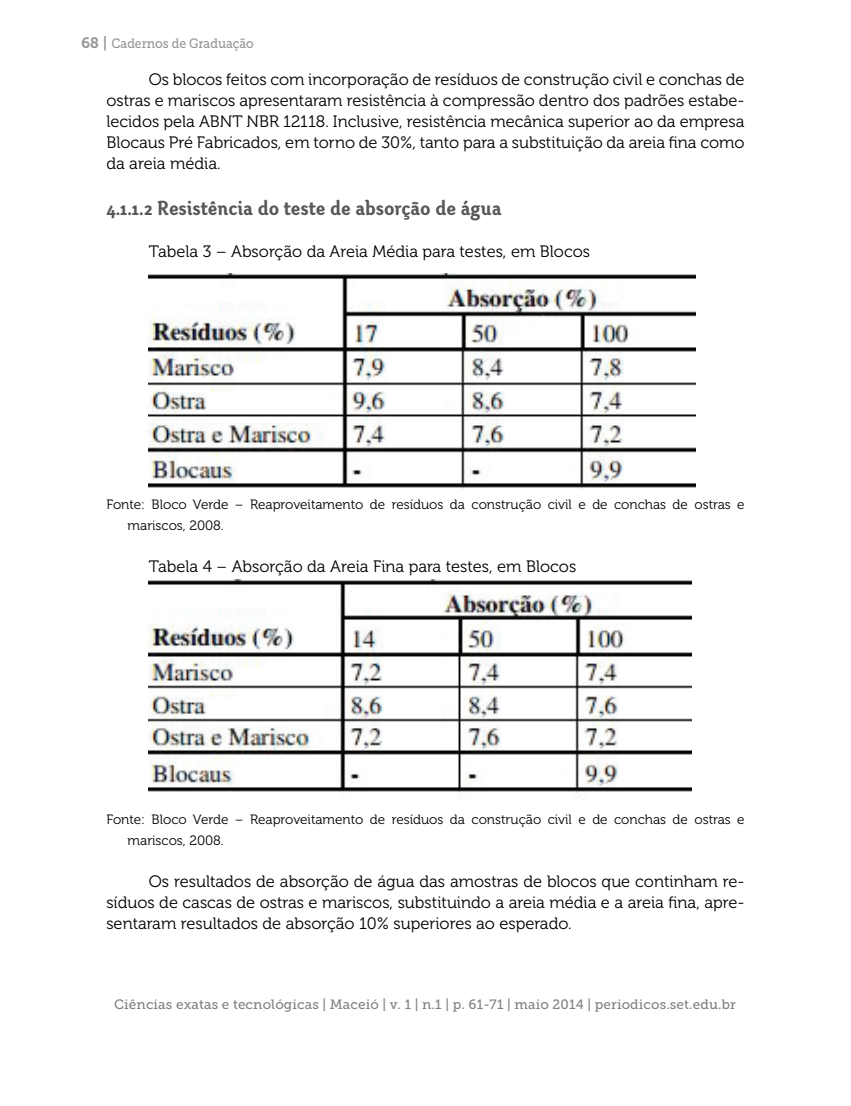
<style>
.page{position:relative;width:851px;height:1106px;background:#fff}
.page>*{position:absolute;margin:0;border:0;box-sizing:border-box;transform-origin:0 0}
.t1{font:21px "Otari Bold Limited";color:#57585a}
.t2{font:16.5px/21px "Museo 300";color:#000;text-align:justify}
.t3{font:13.5px/21px "Museo 300";color:#000}
.t4{font:13.5px "Museo Slab 500";letter-spacing:.01em;color:#808285}
.t5{font:13.5px "Museo Slab 500";color:#939598;scale:.9 1}
.s1{font-family:"Museo 700";font-size:15px}
</style>
<div class="page">
<img style="left:149px;top:273px;width:546px;height:215px">
<img style="left:149px;top:580px;width:542px;height:218px">
<p class="t5" style="left:81px;top:36px;width:193px"><span class="s1">68 |</span> Cadernos de Graduação</p>
<p class="t2" style="left:106px;top:69px;width:639px;text-indent:43px">Os blocos feitos com incorporação de resíduos de construção civil e conchas de ostras e mariscos apresentaram resistência à compressão dentro dos padrões estabe&shy;lecidos pela ABNT NBR 12118. Inclusive, resistência mecânica superior ao da empresa Blocaus Pré Fabricados, em torno de 30%, tanto para a substituição da areia fina como da areia média.</p>
<p class="t1" style="left:106px;top:195px;width:396px">4.1.1.2 Resistência do teste de absorção de água</p>
<p class="t2" style="left:149px;top:241px;width:442px">Tabela 3 – Absorção da Areia Média para testes, em Blocos</p>
<p class="t3" style="left:128px;top:494px;width:618px;text-indent:-21px">Fonte: Bloco Verde – Reaproveitamento de resíduos da construção civil e de conchas de ostras e mariscos, 2008.</p>
<p class="t2" style="left:149px;top:556px;width:429px">Tabela 4 – Absorção da Areia Fina para testes, em Blocos</p>
<p class="t3" style="left:128px;top:809px;width:618px;text-indent:-21px">Fonte: Bloco Verde – Reaproveitamento de resíduos da construção civil e de conchas de ostras e mariscos, 2008.</p>
<p class="t2" style="left:106px;top:871px;width:639px;text-indent:43px">Os resultados de absorção de água das amostras de blocos que continham re&shy;síduos de cascas de ostras e mariscos, substituindo a areia média e a areia fina, apre&shy;sentaram resultados de absorção 10% superiores ao esperado.</p>
<p class="t4" style="left:114px;top:996px;width:623px">Ciências exatas e tecnológicas | Maceió | v. 1 | n.1 | p. 61-71 | maio 2014 | periodicos.set.edu.br</p>
</div>
